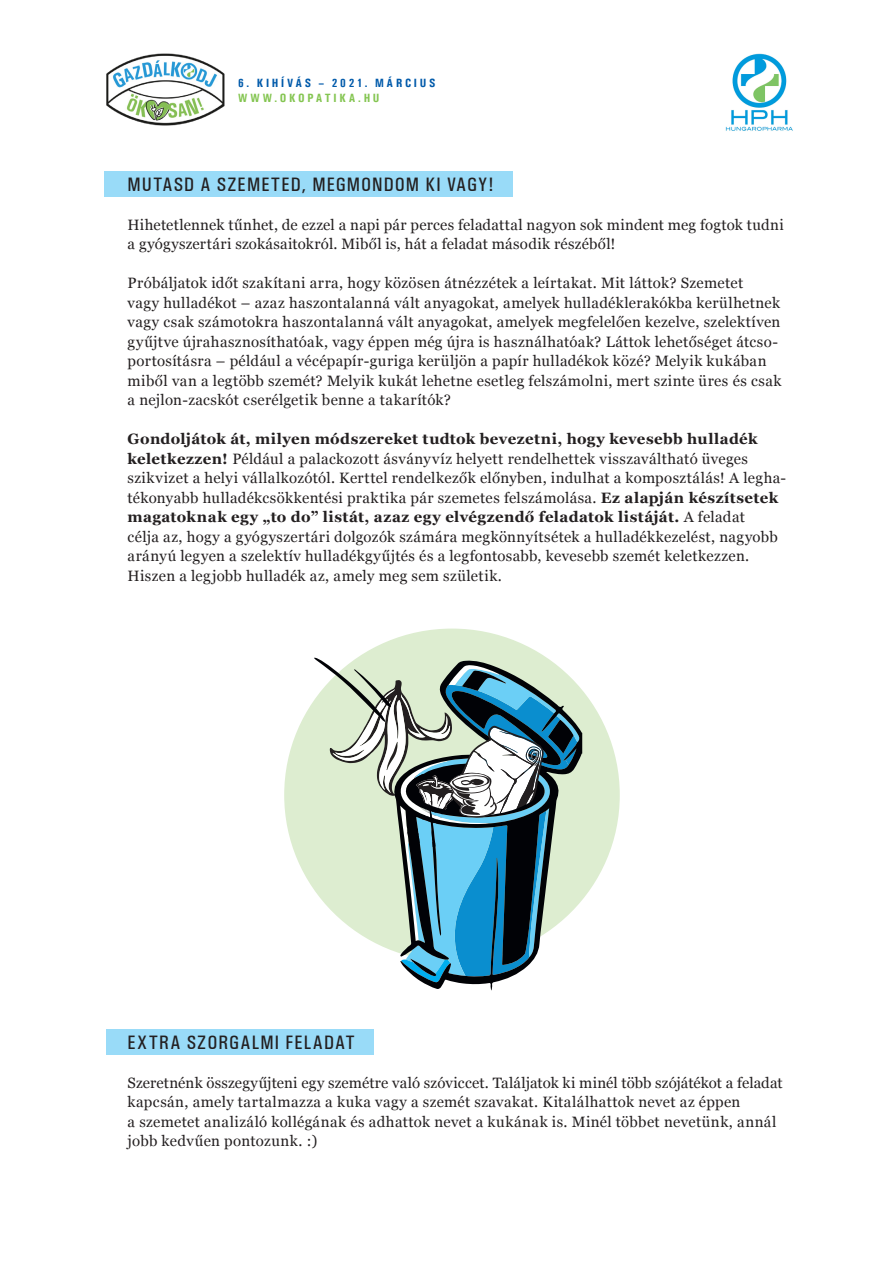
<style>
.page{position:relative;width:893px;height:1263px;background:#fff}
.page>*{position:absolute;margin:0;border:0;box-sizing:border-box;transform-origin:0 0}
.t1{font:500 condensed 19.5px "Univers";letter-spacing:.055em;color:#231f20}
.t2{font:15px/19.5px "Georgia";letter-spacing:.02em;color:#231f20}
.t3{font:700 condensed 12px "Univers";letter-spacing:.225em;color:#015aaa}
.t4{font:700 condensed 12px "Univers";letter-spacing:.22em;color:#84c551}
.s1{font-weight:700}
</style>
<div class="page">
<div style="left:106px;top:1029px;width:268px;height:26px;background:#99dbf8"></div>
<div style="left:105px;top:171px;width:408px;height:26px;background:#99dbf8"></div>
<img style="left:106px;top:53px;width:119px;height:73px">
<img style="left:725px;top:54px;width:68px;height:77px">
<div style="left:284px;top:628px;width:336px;height:333px;background:#ddedd0;border-radius:50%"></div>
<svg style="left:314px;top:657px;width:266px;height:326px"></svg>
<p class="t3" style="left:238px;top:76px;width:199px">6. KIHÍVÁS – 2021. MÁRCIUS</p>
<p class="t4" style="left:238px;top:90px;width:143px">WWW.OKOPATIKA.HU</p>
<p class="t1" style="left:128px;top:172px;width:368px">MUTASD A SZEMETED, MEGMONDOM KI VAGY!</p>
<p class="t2" style="left:128px;top:214px;width:658px">Hihetetlennek tűnhet, de ezzel a napi pár perces feladattal nagyon sok mindent meg fogtok tudni a gyógyszertári szokásaitokról. Miből is, hát a feladat második részéből!</p>
<p class="t2" style="left:128px;top:272px;width:656px">Próbáljatok időt szakítani arra, hogy közösen átnézzétek a leírtakat. Mit láttok? Szemetet<br>vagy hulladékot – azaz haszontalanná vált anyagokat, amelyek hulladéklerakókba kerülhetnek vagy csak számotokra haszontalanná vált anyagokat, amelyek megfelelően kezelve, szelektíven gyűjtve újrahasznosíthatóak, vagy éppen még újra is használhatóak? Láttok lehetőséget átcso&shy;portosításra – például a vécépapír-guriga kerüljön a papír hulladékok közé? Melyik kukában miből van a legtöbb szemét? Melyik kukát lehetne esetleg felszámolni, mert szinte üres és csak a nejlon-zacskót cserélgetik benne a takarítók?</p>
<p class="t2" style="left:128px;top:428px;width:660px"><span class="s1">Gondoljátok át, milyen módszereket tudtok bevezetni, hogy kevesebb hulladék keletkezzen!</span> Például a palackozott ásványvíz helyett rendelhettek visszaváltható üveges szikvizet a helyi vállalkozótól. Kerttel rendelkezők előnyben, indulhat a komposztálás! A legha&shy;tékonyabb hulladékcsökkentési praktika pár szemetes felszámolása. <span class="s1">Ez alapján készítsetek magatoknak egy „to do” listát, azaz egy elvégzendő feladatok listáját.</span> A feladat<br>célja az, hogy a gyógyszertári dolgozók számára megkönnyítsétek a hulladékkezelést, nagyobb arányú legyen a szelektív hulladékgyűjtés és a legfontosabb, kevesebb szemét keletkezzen.<br>Hiszen a legjobb hulladék az, amely meg sem születik.</p>
<p class="t1" style="left:128px;top:1030px;width:229px">EXTRA SZORGALMI FELADAT</p>
<p class="t2" style="left:128px;top:1072px;width:657px">Szeretnénk összegyűjteni egy szemétre való szóviccet. Találjatok ki minél több szójátékot a feladat kapcsán, amely tartalmazza a kuka vagy a szemét szavakat. Kitalálhattok nevet az éppen<br>a szemetet analizáló kollégának és adhattok nevet a kukának is. Minél többet nevetünk, annál jobb kedvűen pontozunk. :)</p>
</div>
